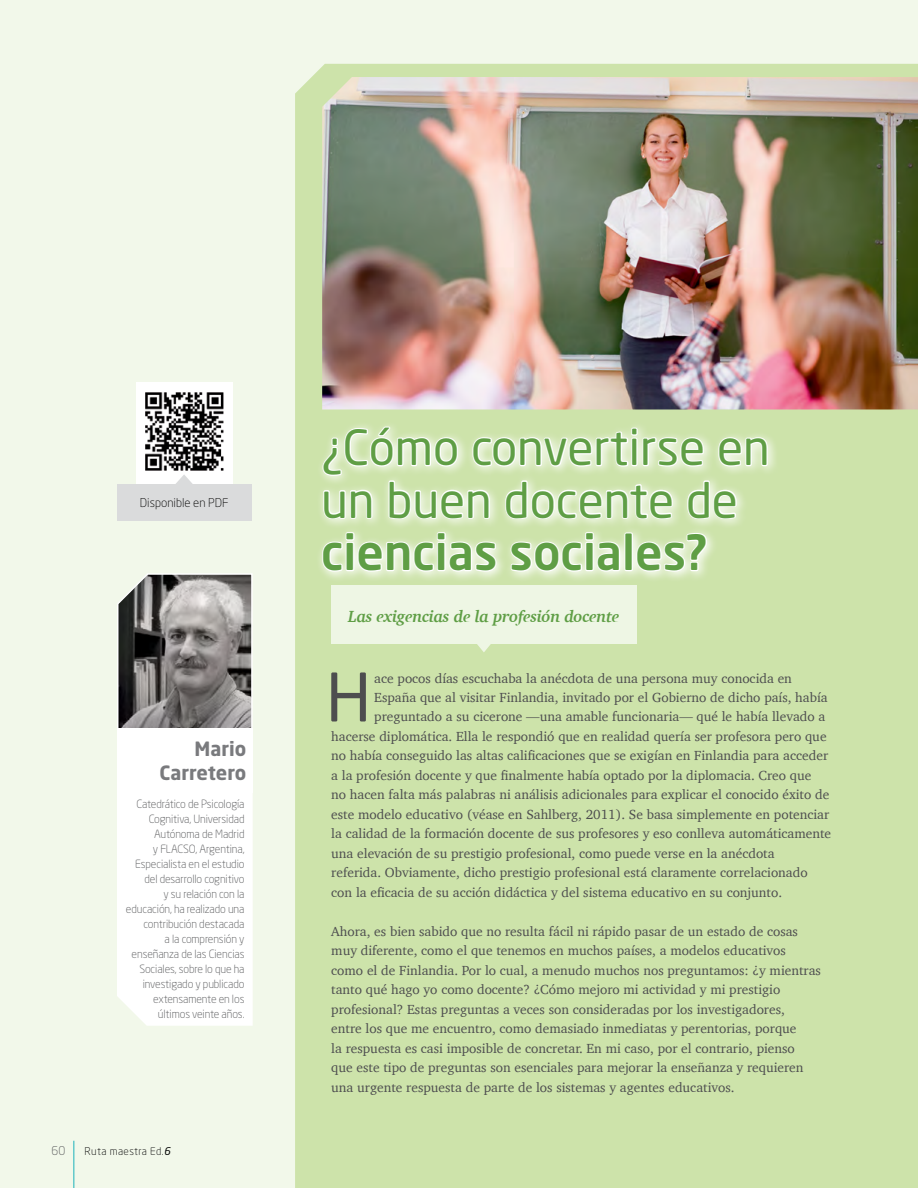
<style>
.page{position:relative;width:918px;height:1188px;background:#f2f8ea}
.page>*{position:absolute;margin:0;border:0;box-sizing:border-box;transform-origin:0 0}
.t1{font:66px "Neo Sans Pro";color:#4d4d4f}
.t2{font:48px/52.5px "Neo Sans Pro";color:#5f9e45}
.t3{font:500 48px "Neo Sans Pro";color:#5f9e45}
.t4{font:700 19.5px/24px "Neo Sans Pro";color:#797a7d;text-align:right}
.t5{font:italic 700 16.5px "Charter";letter-spacing:-.02em;color:#5f9e45}
.t6{font:13.5px/19.5px "Charter";color:#4d4d4f}
.t7{font:300 12px "Neo Sans Pro";color:#000}
.t8{font:300 12px "Neo Sans Pro";color:#58595b}
.t9{font:300 11.25px/15px "Neo Sans Pro";letter-spacing:-.01em;color:#58595b;text-align:right}
.t10{font:300 10.5px "Neo Sans Pro";letter-spacing:.04em;color:#000}
.s1{font-weight:400;font-style:italic}
</style>
<div class="page">
<div style="left:295px;top:64px;width:623px;height:1124px;background:#cde3aa"></div>
<svg style="left:117px;top:573px;width:136px;height:155px;background:#807e7c"></svg>
<svg style="left:315px;top:420px;width:464px;height:163px;background:#d0e4b0"></svg>
<svg style="left:321px;top:424px;width:448px;height:96px"></svg>
<svg style="left:321px;top:531px;width:177px;height:42px"></svg>
<svg style="left:509px;top:531px;width:112px;height:42px"></svg>
<div style="left:624px;top:532px;width:9px;height:39px;border:2px solid #fff"></div>
<svg style="left:635px;top:532px;width:74px;height:41px"></svg>
<div style="left:117px;top:793px;width:136px;height:233px;background:#fff"></div>
<div style="left:117px;top:728px;width:136px;height:65px;background:#fff"></div>
<div style="left:136px;top:382px;width:96px;height:102px;background:#fff"></div>
<img style="left:145px;top:392px;width:79px;height:79px">
<div style="left:117px;top:484px;width:134px;height:37px;background:#dadbdc"></div>
<svg style="left:176px;top:475px;width:17px;height:9px"></svg>
<div style="left:331px;top:585px;width:306px;height:59px;background:#eef6e4"></div>
<svg style="left:475px;top:644px;width:18px;height:8px"></svg>
<img style="left:322px;top:77px;width:596px;height:333px">
<hr style="left:73px;top:1141px;width:1px;height:47px;background:#1db2bb">
<p class="t7" style="left:140px;top:496px;width:90px">Disponible en PDF</p>
<h3 class="t4" style="left:159px;top:736px;width:88px">Mario<br>Carretero</h3>
<p class="t9" style="left:126px;top:796px;width:120px">Catedrático de Psicología<br>Cognitiva, Universidad<br>Autónoma de Madrid<br>y FLACSO, Argentina,<br>Especialista en el estudio del desarrollo cognitivo<br>y su relación con la educación, ha realizado una contribución destacada<br>a la comprensión y enseñanza de las Ciencias<br>Sociales, sobre lo que ha investigado y publicado extensamente en los últimos veinte años.</p>
<p class="t8" style="left:52px;top:1144px;width:15px">60</p>
<p class="t10" style="left:85px;top:1144px;width:87px">Ruta maestra Ed.<span class="s1">6</span></p>
<h2 class="t2" style="left:321px;top:421px;width:450px">¿Cómo convertirse en un buen docente de</h2>
<h2 class="t3" style="left:321px;top:522px;width:388px">ciencias sociales?</h2>
<p class="t5" style="left:348px;top:603px;width:273px">Las exigencias de la profesión docente</p>
<h1 class="t1" style="left:326px;top:657px;width:46px">H</h1>
<p class="t6" style="left:374px;top:668px;width:419px">ace pocos días escuchaba la anécdota de una persona muy conocida en</p>
<p class="t6" style="left:374px;top:687px;width:455px">España que al visitar Finlandia, invitado por el Gobierno de dicho país, había</p>
<p class="t6" style="left:374px;top:707px;width:453px">preguntado a su cicerone —una amable funcionaria— qué le había llevado a</p>
<p class="t6" style="left:331px;top:726px;width:497px">hacerse diplomática. Ella le respondió que en realidad quería ser profesora pero que</p>
<p class="t6" style="left:331px;top:746px;width:498px">no había conseguido las altas calificaciones que se exigían en Finlandia para acceder</p>
<p class="t6" style="left:331px;top:765px;width:482px">a la profesión docente y que finalmente había optado por la diplomacia. Creo que</p>
<p class="t6" style="left:331px;top:785px;width:500px">no hacen falta más palabras ni análisis adicionales para explicar el conocido éxito de</p>
<p class="t6" style="left:331px;top:804px;width:500px">este modelo educativo (véase en Sahlberg, 2011). Se basa simplemente en potenciar</p>
<p class="t6" style="left:331px;top:824px;width:501px">la calidad de la formación docente de sus profesores y eso conlleva automáticamente</p>
<p class="t6" style="left:331px;top:843px;width:445px">una elevación de su prestigio profesional, como puede verse en la anécdota</p>
<p class="t6" style="left:331px;top:863px;width:478px">referida. Obviamente, dicho prestigio profesional está claramente correlacionado</p>
<p class="t6" style="left:331px;top:882px;width:452px">con la eficacia de su acción didáctica y del sistema educativo en su conjunto.</p>
<p class="t6" style="left:331px;top:921px;width:491px">Ahora, es bien sabido que no resulta fácil ni rápido pasar de un estado de cosas muy diferente, como el que tenemos en muchos países, a modelos educativos como el de Finlandia. Por lo cual, a menudo muchos nos preguntamos: ¿y mientras tanto qué hago yo como docente? ¿Cómo mejoro mi actividad y mi prestigio profesional? Estas preguntas a veces son consideradas por los investigadores,<br>entre los que me encuentro, como demasiado inmediatas y perentorias, porque<br>la respuesta es casi imposible de concretar. En mi caso, por el contrario, pienso<br>que este tipo de preguntas son esenciales para mejorar la enseñanza y requieren una urgente respuesta de parte de los sistemas y agentes educativos.</p>
</div>
